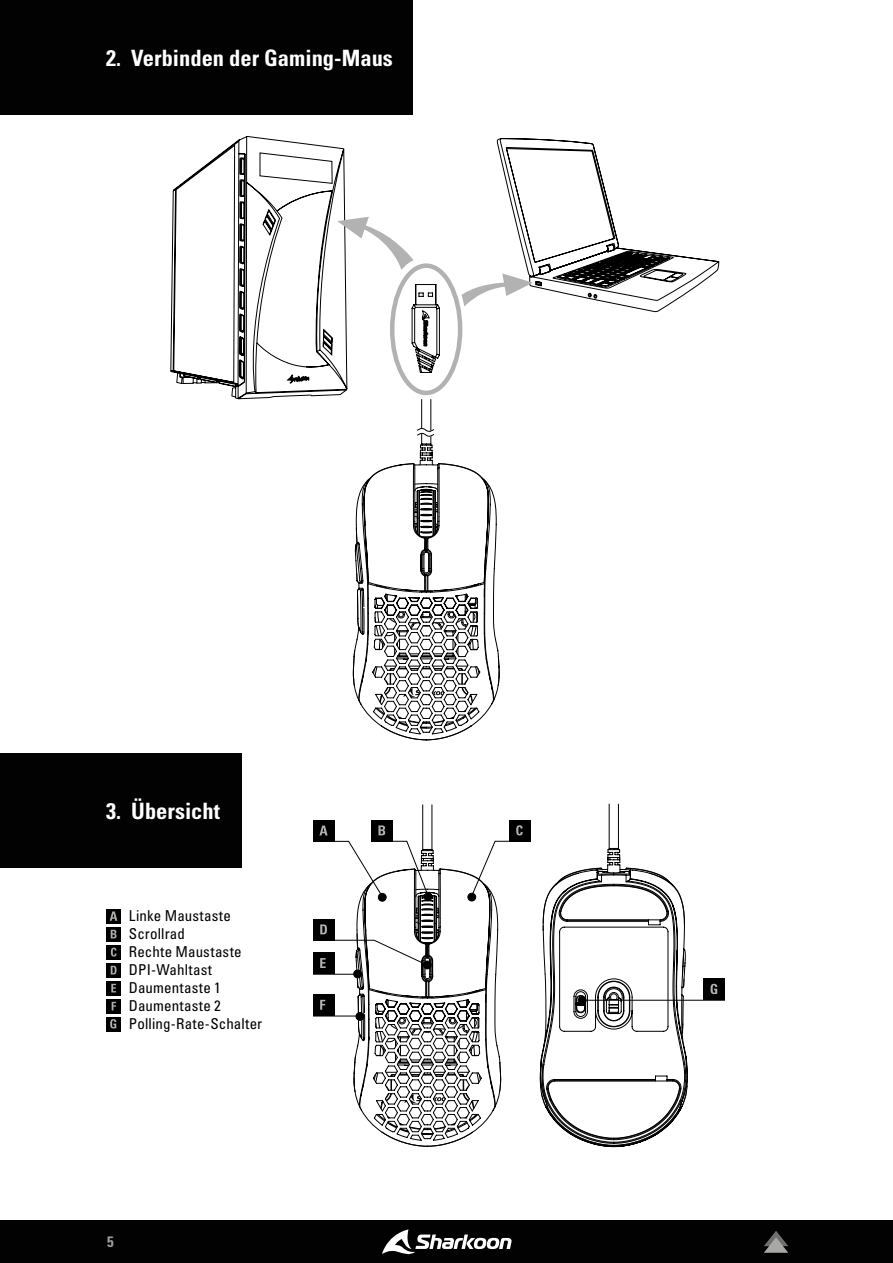
<style>
.page{position:relative;width:893px;height:1263px;background:#fff}
.page>*{position:absolute;margin:0;border:0;box-sizing:border-box;transform-origin:0 0}
.t1{font:22.5px "Univers LTCYR 67 Bold Cond";color:#fff}
.t2{font:condensed 15px/18px "Univers LTCYR 57";letter-spacing:.01em;color:#000}
.t3{font:15px "Univers LTCYR 67 Bold Cond";color:#e3e3e3}
</style>
<div class="page">
<div style="left:0;top:1220px;width:893px;height:43px;background:#020203"></div>
<svg style="left:764px;top:1231px;width:24px;height:22px"></svg>
<svg style="left:382px;top:1229px;width:130px;height:26px"></svg>
<svg style="left:170px;top:136px;width:178px;height:264px"></svg>
<svg style="left:286px;top:368px;width:24px;height:19px"></svg>
<svg style="left:337px;top:217px;width:77px;height:53px"></svg>
<svg style="left:453px;top:138px;width:267px;height:175px"></svg>
<div style="left:386px;top:259px;width:81px;height:140px;border:12px solid #fff;border-radius:50%"></div>
<div style="left:390px;top:263px;width:72px;height:132px;border:4px solid #b3b2b2;border-radius:50%"></div>
<svg style="left:411px;top:284px;width:29px;height:89px"></svg>
<svg style="left:352px;top:447px;width:148px;height:294px"></svg>
<svg style="left:417px;top:425px;width:17px;height:14px"></svg>
<div style="left:106px;top:909px;width:15px;height:14px;background:#000"></div>
<svg style="left:110px;top:911px;width:7px;height:10px"></svg>
<svg style="left:106px;top:927px;width:15px;height:14px"></svg>
<svg style="left:111px;top:930px;width:6px;height:8px"></svg>
<div style="left:106px;top:945px;width:15px;height:14px;background:#000"></div>
<svg style="left:111px;top:948px;width:6px;height:8px"></svg>
<svg style="left:106px;top:963px;width:15px;height:14px"></svg>
<svg style="left:111px;top:966px;width:6px;height:8px"></svg>
<div style="left:106px;top:981px;width:15px;height:14px;background:#000"></div>
<svg style="left:111px;top:984px;width:5px;height:8px"></svg>
<div style="left:106px;top:999px;width:15px;height:14px;background:#000"></div>
<svg style="left:112px;top:1002px;width:4px;height:8px"></svg>
<svg style="left:607px;top:834px;width:14px;height:33px"></svg>
<svg style="left:540px;top:867px;width:148px;height:280px"></svg>
<div style="left:313px;top:820px;width:22px;height:22px;background:#000"></div>
<div style="left:509px;top:820px;width:22px;height:21px;background:#000"></div>
<div style="left:371px;top:820px;width:22px;height:21px;background:#000"></div>
<svg style="left:313px;top:825px;width:218px;height:322px"></svg>
<hr style="left:582px;top:1000px;width:143px;height:1px;background:#000">
<div style="left:578px;top:996px;width:8px;height:8px;background:#000;border-radius:50%"></div>
<div style="left:578px;top:996px;width:8px;height:8px;border:1px solid #000;border-radius:50%"></div>
<div style="left:703px;top:978px;width:22px;height:22px;background:#000"></div>
<svg style="left:710px;top:984px;width:7px;height:10px"></svg>
<div style="left:106px;top:1017px;width:15px;height:14px;background:#000"></div>
<svg style="left:110px;top:1019px;width:6px;height:9px"></svg>
<div style="left:0;top:0;width:412px;height:115px;background:#020203"></div>
<div style="left:0;top:753px;width:242px;height:115px;background:#020203"></div>
<h1 class="t1" style="left:106px;top:44px;width:288px">2. Verbinden der Gaming-Maus</h1>
<h1 class="t1" style="left:106px;top:797px;width:115px">3. Übersicht</h1>
<p class="t2" style="left:129px;top:906px;width:135px">Linke Maustaste<br>Scrollrad<br>Rechte Maustaste<br>DPI-Wahltast<br>Daumentaste 1<br>Daumentaste 2<br>Polling-Rate-Schalter</p>
<p class="t3" style="left:107px;top:1232px;width:8px">5</p>
</div>
